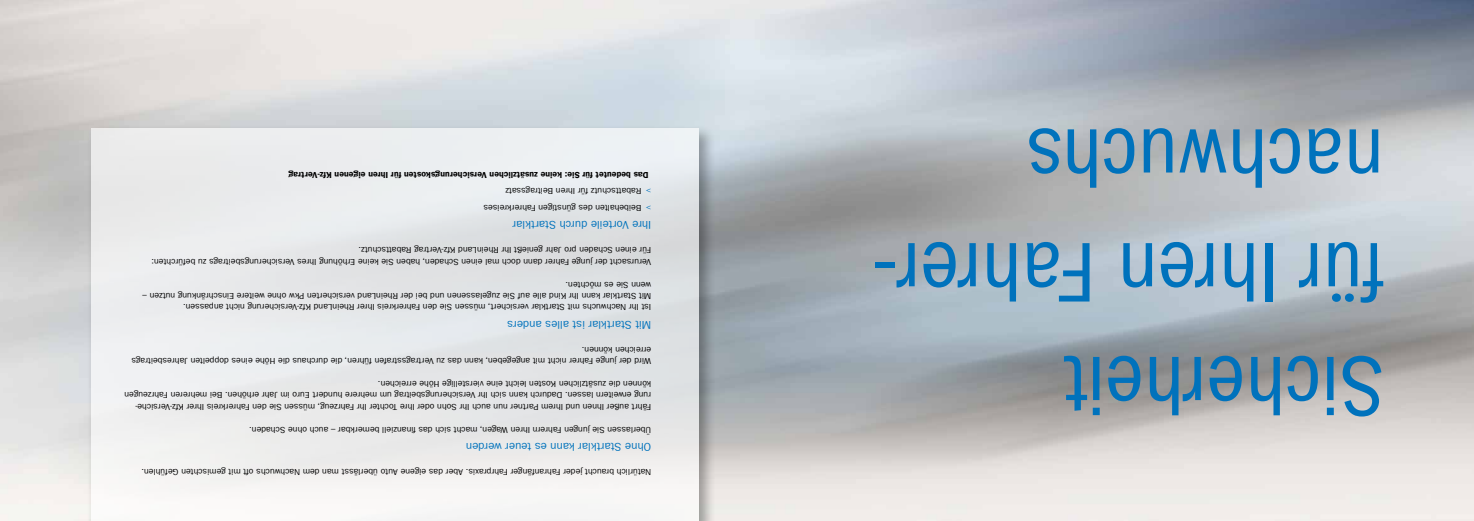
<style>
.page{position:relative;width:1474px;height:521px;background:#fff}
.page>*{position:absolute;margin:0;border:0;box-sizing:border-box;transform-origin:0 0}
.t1{font:condensed 87.5px/113.8px "Franklin Gothic LT Com";color:#0072bc}
.t2{font:11.38px "Franklin Gothic LT Com";letter-spacing:.005em;color:#0072bc}
.t3{font:8.75px/11.4px "Franklin Gothic LT Com";letter-spacing:.005em;color:#000}
.t4{font:8.75px "Franklin Gothic LT Com Dm";letter-spacing:.005em;color:#000}
.t5{font:8.75px "Franklin Gothic LT Com";color:#0072bc}
</style>
<div class="page">
<img style="left:0;top:0;width:1473px;height:521px">
<div style="left:86px;top:124px;width:630px;height:397px;background:#000;opacity:.52"></div>
<div style="left:91px;top:129px;width:608px;height:392px;background:linear-gradient(to bottom,#e3e6e9,#efefee)"></div>
<p class="t4" style="left:648px;top:180px;width:361px;rotate:-180deg">Das bedeutet für Sie: keine zusätzlichen Versicherungskosten für Ihren eigenen Kfz-Vertrag</p>
<p class="t3" style="left:641px;top:197px;width:137px;rotate:-180deg">Rabattschutz für Ihren Beitragssatz</p>
<p class="t5" style="left:651px;top:196px;width:7px;rotate:-180deg">&gt;</p>
<p class="t3" style="left:641px;top:213px;width:159px;rotate:-180deg">Beibehalten des günstigen Fahrerkreises</p>
<p class="t5" style="left:651px;top:213px;width:7px;rotate:-180deg">&gt;</p>
<h2 class="t2" style="left:651px;top:231px;width:140px;rotate:-180deg">Ihre Vorteile durch Startklar</h2>
<p class="t3" style="left:651px;top:267px;width:501px;rotate:-180deg">Verursacht der junge Fahrer dann doch mal einen Schaden, haben Sie keine Erhöhung Ihres Versicherungsbeitrags zu befürchten:<br>Für einen Schaden pro Jahr genießt Ihr RheinLand Kfz-Vertrag Rabattschutz.</p>
<p class="t3" style="left:651px;top:313px;width:510px;rotate:-180deg">Ist Ihr Nachwuchs mit Startklar versichert, müssen Sie den Fahrerkreis Ihrer RheinLand Kfz-Versicherung nicht anpassen.<br>Mit Startklar kann Ihr Kind alle auf Sie zugelassenen und bei der RheinLand versicherten Pkw ohne weitere Einschränkung nutzen – wenn Sie es möchten.</p>
<h2 class="t2" style="left:651px;top:331px;width:146px;rotate:-180deg">Mit Startklar ist alles anders</h2>
<p class="t3" style="left:651px;top:367px;width:521px;rotate:-180deg">Wird der junge Fahrer nicht mit angegeben, kann das zu Vertragsstrafen führen, die durchaus die Höhe eines doppelten Jahresbeitrags erreichen können.</p>
<p class="t3" style="left:651px;top:412px;width:528px;rotate:-180deg">Fährt außer Ihnen und Ihrem Partner nun auch Ihr Sohn oder Ihre Tochter Ihr Fahrzeug, müssen Sie den Fahrerkreis Ihrer Kfz-Versiche&shy;rung erweitern lassen. Dadurch kann sich Ihr Versicherungsbeitrag um mehrere hundert Euro im Jahr erhöhen. Bei mehreren Fahrzeugen können die zusätzlichen Kosten leicht eine vierstellige Höhe erreichen.</p>
<p class="t3" style="left:651px;top:435px;width:403px;rotate:-180deg">Überlassen Sie jungen Fahrern Ihren Wagen, macht sich das finanziell bemerkbar – auch ohne Schaden.</p>
<h2 class="t2" style="left:651px;top:453px;width:187px;rotate:-180deg">Ohne Startklar kann es teuer werden</h2>
<p class="t3" style="left:651px;top:478px;width:511px;rotate:-180deg">Natürlich braucht jeder Fahranfänger Fahrpraxis. Aber das eigene Auto überlässt man dem Nachwuchs oft mit gemischten Gefühlen.</p>
<h1 class="t1" style="left:1383px;top:442px;width:513px;rotate:-180deg">Sicherheit<br>für Ihren Fahrer&shy;nachwuchs</h1>
</div>
